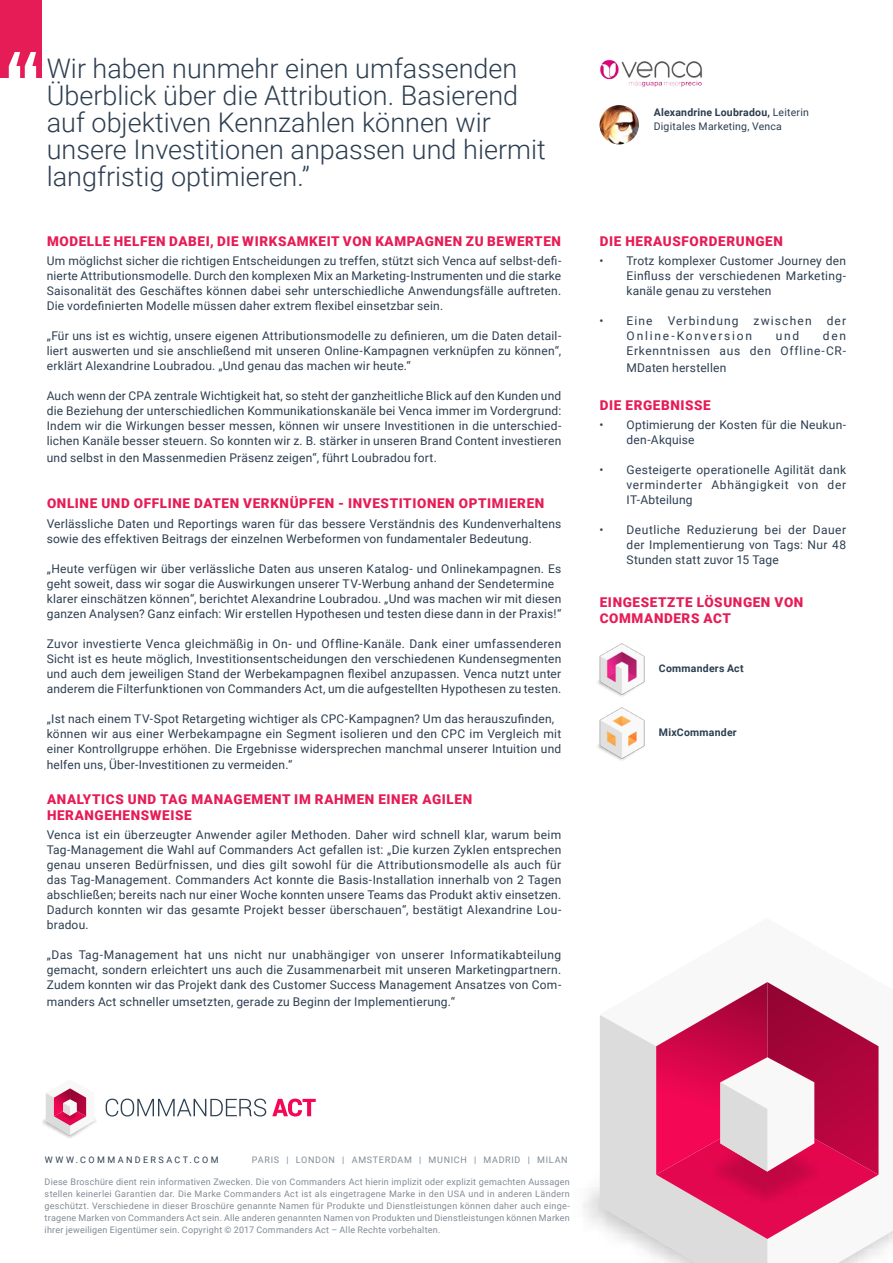
<style>
.page{position:relative;width:893px;height:1263px;background:#fff}
.page>*{position:absolute;margin:0;border:0;box-sizing:border-box;transform-origin:0 0}
.t1{font:300 27px/27px "Roboto";color:#2c3e50}
.t2{font:900 13.5px/16.4px "Roboto";letter-spacing:.045em;color:#e61c56}
.t3{font:12px/15px "Roboto";letter-spacing:.02em;color:#2c3e50;text-align:justify}
.t4{font:12px/15px "Roboto";letter-spacing:.06em;color:#2c3e50;text-align:right}
.t5{font:12px "Roboto";letter-spacing:.095em;color:#2c3e50}
.t6{font:12px "Roboto";letter-spacing:.145em;color:#2c3e50}
.t7{font:10.5px/13.5px "Roboto";letter-spacing:.02em;color:#2c3e50}
.t8{font:700 10.5px "Roboto";letter-spacing:.025em;color:#2c3e50}
.t9{font:9px/12px "Roboto";letter-spacing:.03em;color:#818b96;text-align:justify}
.t10{font:9px "Roboto";letter-spacing:.075em;color:#818b96}
.t11{font:9px "Roboto";letter-spacing:.265em;color:#2c3e50}
.s1{font-weight:700}
</style>
<div class="page">
<div style="left:0;top:0;width:42px;height:78px;background:#e61c56"></div>
<svg style="left:122px;top:1098px;width:144px;height:18px"></svg>
<svg style="left:272px;top:1098px;width:44px;height:18px"></svg>
<img style="left:42px;top:1098px;width:80px;height:40px">
<svg style="left:46px;top:1088px;width:48px;height:47px"></svg>
<svg style="left:9px;top:52px;width:27px;height:26px"></svg>
<img style="left:600px;top:105px;width:39px;height:39px;border-radius:20px">
<svg style="left:878px;top:1046px;width:15px;height:213px"></svg>
<svg style="left:600px;top:982px;width:278px;height:281px"></svg>
<img style="left:597px;top:643px;width:48px;height:54px">
<img style="left:600px;top:59px;width:102px;height:28px">
<img style="left:597px;top:707px;width:48px;height:54px">
<h1 class="t1" style="left:47px;top:54px;width:500px">Wir haben nunmehr einen umfassenden Überblick über die Attribution. Basierend auf objektiven Kennzahlen können wir unsere Investitionen anpassen und hiermit langfristig optimieren.”</h1>
<p class="t2" style="left:47px;top:233px;width:516px">MODELLE HELFEN DABEI, DIE WIRKSAMKEIT VON KAMPAGNEN ZU BEWERTEN</p>
<p class="t3" style="left:47px;top:253px;width:516px">Um möglichst sicher die richtigen Entscheidungen zu treffen, stützt sich Venca auf selbst-defi&shy;nierte Attributionsmodelle. Durch den komplexen Mix an Marketing-Instrumenten und die starke Saisonalität des Geschäftes können dabei sehr unterschiedliche Anwendungsfälle auftreten.<br>Die vordefinierten Modelle müssen daher extrem flexibel einsetzbar sein.</p>
<p class="t3" style="left:47px;top:328px;width:516px">„Für uns ist es wichtig, unsere eigenen Attributionsmodelle zu definieren, um die Daten detail&shy;liert auswerten und sie anschließend mit unseren Online-Kampagnen verknüpfen zu können“, erklärt Alexandrine Loubradou. „Und genau das machen wir heute.“</p>
<p class="t3" style="left:47px;top:388px;width:516px">Auch wenn der CPA zentrale Wichtigkeit hat, so steht der ganzheitliche Blick auf den Kunden und die Beziehung der unterschiedlichen Kommunikationskanäle bei Venca immer im Vordergrund:<br>Indem wir die Wirkungen besser messen, können wir unsere Investitionen in die unterschied&shy;lichen Kanäle besser steuern. So konnten wir z. B. stärker in unseren Brand Content investieren</p>
<p class="t3" style="left:47px;top:450px;width:392px">und selbst in den Massenmedien Präsenz zeigen“, führt Loubradou fort.</p>
<p class="t2" style="left:47px;top:495px;width:499px">ONLINE UND OFFLINE DATEN VERKNÜPFEN - INVESTITIONEN OPTIMIEREN</p>
<p class="t3" style="left:47px;top:515px;width:516px">Verlässliche Daten und Reportings waren für das bessere Verständnis des Kundenverhaltens sowie des effektiven Beitrags der einzelnen Werbeformen von fundamentaler Bedeutung.</p>
<p class="t3" style="left:47px;top:560px;width:516px;text-align:left">„Heute verfügen wir über verlässliche Daten aus unseren Katalog- und Onlinekampagnen. Es geht soweit, dass wir sogar die Auswirkungen unserer TV-Werbung anhand der Sendetermine klarer einschätzen können“, berichtet Alexandrine Loubradou. „Und was machen wir mit diesen ganzen Analysen? Ganz einfach: Wir erstellen Hypothesen und testen diese dann in der Praxis!“</p>
<p class="t3" style="left:47px;top:635px;width:516px">Zuvor investierte Venca gleichmäßig in On- und Offline-Kanäle. Dank einer umfassenderen Sicht ist es heute möglich, Investitionsentscheidungen den verschiedenen Kundensegmenten und auch dem jeweiligen Stand der Werbekampagnen flexibel anzupassen. Venca nutzt unter anderem die Filterfunktionen von Commanders Act, um die aufgestellten Hypothesen zu testen.</p>
<p class="t3" style="left:47px;top:710px;width:516px;text-align:left">„Ist nach einem TV-Spot Retargeting wichtiger als CPC-Kampagnen? Um das herauszufinden, können wir aus einer Werbekampagne ein Segment isolieren und den CPC im Vergleich mit einer Kontrollgruppe erhöhen. Die Ergebnisse widersprechen manchmal unserer Intuition und</p>
<p class="t3" style="left:47px;top:757px;width:247px">helfen uns, Über-Investitionen zu vermeiden.“</p>
<p class="t2" style="left:47px;top:790px;width:427px">ANALYTICS UND TAG MANAGEMENT IM RAHMEN EINER AGILEN<br>HERANGEHENSWEISE</p>
<p class="t3" style="left:47px;top:827px;width:516px">Venca ist ein überzeugter Anwender agiler Methoden. Daher wird schnell klar, warum beim Tag-Management die Wahl auf Commanders Act gefallen ist: „Die kurzen Zyklen entsprechen genau unseren Bedürfnissen, und dies gilt sowohl für die Attributionsmodelle als auch für das Tag-Management. Commanders Act konnte die Basis-Installation innerhalb von 2 Tagen abschließen; bereits nach nur einer Woche konnten unsere Teams das Produkt aktiv einsetzen.<br>Dadurch konnten wir das gesamte Projekt besser überschauen“, bestätigt Alexandrine Lou&shy;bradou.</p>
<p class="t3" style="left:47px;top:947px;width:516px">„Das Tag-Management hat uns nicht nur unabhängiger von unserer Informatikabteilung gemacht, sondern erleichtert uns auch die Zusammenarbeit mit unseren Marketingpartnern.<br>Zudem konnten wir das Projekt dank des Customer Success Management Ansatzes von Com-</p>
<p class="t3" style="left:47px;top:994px;width:410px">manders Act schneller umsetzten, gerade zu Beginn der Implementierung.“</p>
<p class="t7" style="left:654px;top:105px;width:157px"><span class="s1">Alexandrine Loubradou,</span> Leiterin<br>Digitales Marketing, Venca</p>
<p class="t2" style="left:600px;top:233px;width:185px">DIE HERAUSFORDERUNGEN</p>
<p class="t3" style="left:627px;top:253px;width:221px;text-indent:-27px">• Trotz komplexer Customer Journey den Einfluss der verschiedenen Marketing&shy;kanäle genau zu verstehen</p>
<p class="t3" style="left:600px;top:313px;width:55px">• Eine</p>
<p class="t5" style="left:668px;top:313px;width:72px">Verbindung</p>
<p class="t5" style="left:754px;top:313px;width:59px">zwischen</p>
<p class="t3" style="left:827px;top:313px;width:21px">der</p>
<p class="t6" style="left:627px;top:328px;width:127px">Online-Konversion</p>
<p class="t3" style="left:776px;top:328px;width:25px">und</p>
<p class="t4" style="left:627px;top:328px;width:221px">den<br>Erkenntnissen aus den Offline-CR-</p>
<p class="t3" style="left:627px;top:360px;width:101px">MDaten herstellen</p>
<p class="t2" style="left:600px;top:397px;width:113px">DIE ERGEBNISSE</p>
<p class="t3" style="left:627px;top:417px;width:221px;text-indent:-27px">• Optimierung der Kosten für die Neukun&shy;den-Akquise</p>
<p class="t3" style="left:627px;top:462px;width:221px;text-indent:-27px">• Gesteigerte operationelle Agilität dank verminderter Abhängigkeit von der IT-Abteilung</p>
<p class="t3" style="left:627px;top:522px;width:221px;text-indent:-27px">• Deutliche Reduzierung bei der Dauer der Implementierung von Tags: Nur 48<br>Stunden statt zuvor 15 Tage</p>
<p class="t2" style="left:600px;top:593px;width:205px">EINGESETZTE LÖSUNGEN VON<br>COMMANDERS ACT</p>
<p class="t8" style="left:659px;top:661px;width:86px">Commanders Act</p>
<p class="t8" style="left:659px;top:724px;width:79px">MixCommander</p>
<p class="t11" style="left:45px;top:1153px;width:175px">WWW.COMMANDERSACT.COM</p>
<p class="t10" style="left:252px;top:1153px;width:317px">PARIS | LONDON | AMSTERDAM | MUNICH | MADRID | MILAN</p>
<p class="t9" style="left:45px;top:1176px;width:527px">Diese Broschüre dient rein informativen Zwecken. Die von Commanders Act hierin implizit oder explizit gemachten Aussagen stellen keinerlei Garantien dar. Die Marke Commanders Act ist als eingetragene Marke in den USA und in anderen Ländern geschützt. Verschiedene in dieser Broschüre genannte Namen für Produkte und Dienstleistungen können daher auch einge&shy;tragene Marken von Commanders Act sein. Alle anderen genannten Namen von Produkten und Dienstleistungen können Marken ihrer jeweiligen Eigentümer sein. Copyright © 2017 Commanders Act – Alle Rechte vorbehalten.</p>
</div>
